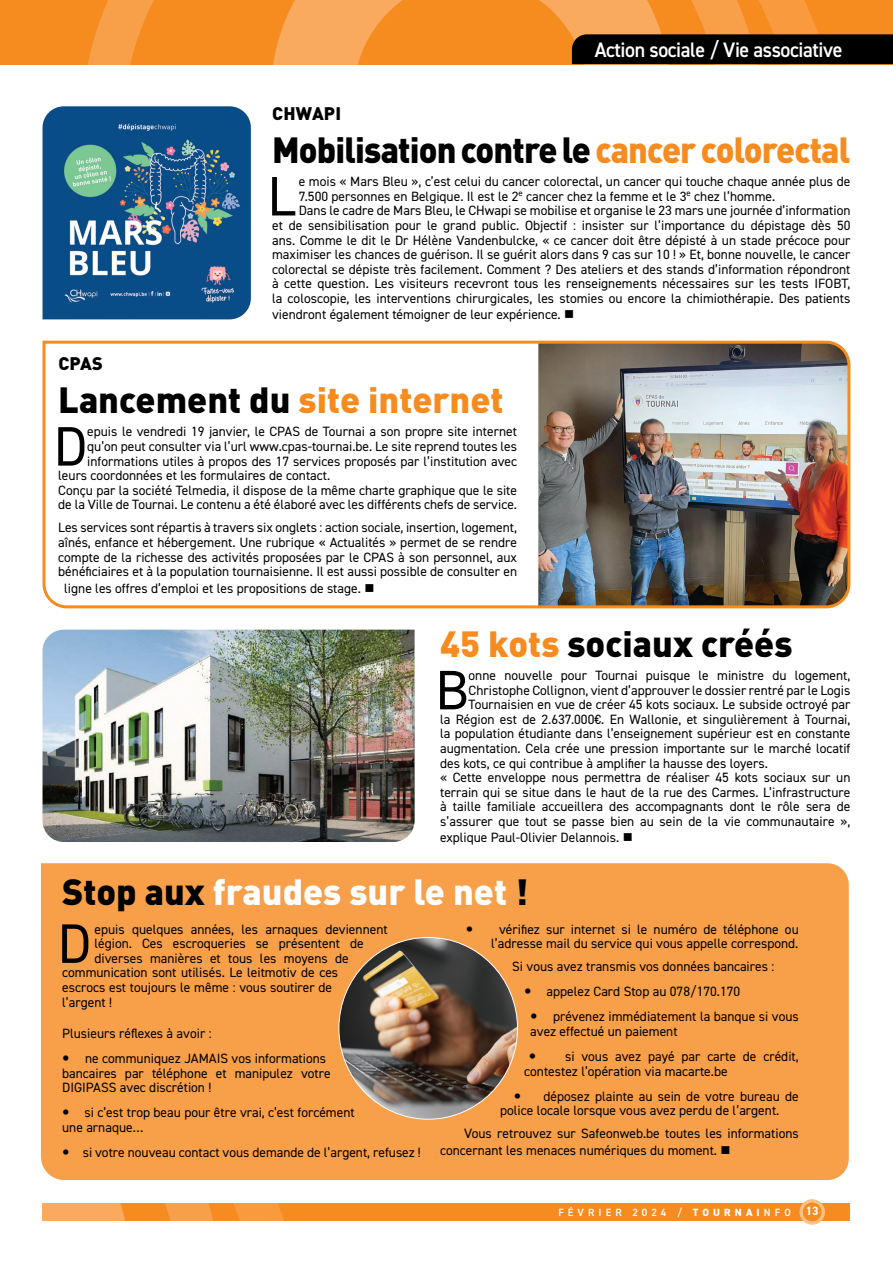
<style>
.page{position:relative;width:893px;height:1263px;background:#fff}
.page>*{position:absolute;margin:0;border:0;box-sizing:border-box;transform-origin:0 0}
.t1{font:55.8px "DIN2014";color:#000}
.TITRE{font:900 36px "DIN Pro";letter-spacing:-.025em;color:#000;scale:.95 1}
.TITRE-2{font:900 36px "DIN Pro";color:#f68b1f}
.TITRE-3{font:900 36px "DIN Pro";color:#fff}
.TITRE-4{font:900 36px "DIN Pro";color:#000}
.t2{font:600 21px "DIN2014";letter-spacing:-.02em;color:#fff;scale:.95 1}
.Titre_village{font:900 18px "DIN Pro";letter-spacing:.01em;color:#000}
.t3{font:13.5px/14.5px "DIN2014";color:#000}
.t4{font:700 12px "DIN2014";color:#fff}
.t5{font:600 10.5px "DIN2014";letter-spacing:.39em;color:#fff}
.s1{color:#f68b1f}
.s2{color:#000}
.s3{font-weight:800}
</style>
<div class="page">
<div style="left:0;top:0;width:80px;height:64px;background:#f68b1f"></div>
<svg style="left:80px;top:0;width:813px;height:64px;background:#ca7929"></svg>
<div style="left:43px;top:1203px;width:807px;height:17px;background:#f68b1f"></div>
<svg style="left:43px;top:1203px;width:241px;height:17px"></svg>
<svg style="left:801px;top:1201px;width:22px;height:22px"></svg>
<div style="left:799px;top:1199px;width:26px;height:26px;border:3px solid #fcc187;border-radius:50%"></div>
<img style="left:43px;top:106px;width:208px;height:213px">
<img style="left:43px;top:630px;width:372px;height:212px">
<img style="left:42px;top:340px;width:809px;height:269px">
<div style="left:41px;top:863px;width:808px;height:317px;background:#f89f49"></div>
<img style="left:339px;top:937px;width:178px;height:182px">
<svg style="left:63px;top:1055px;width:6px;height:6px"></svg>
<svg style="left:63px;top:1110px;width:6px;height:5px"></svg>
<svg style="left:63px;top:1149px;width:6px;height:5px"></svg>
<svg style="left:467px;top:926px;width:5px;height:5px"></svg>
<svg style="left:525px;top:989px;width:6px;height:5px"></svg>
<svg style="left:531px;top:1014px;width:6px;height:5px"></svg>
<svg style="left:530px;top:1053px;width:5px;height:6px"></svg>
<svg style="left:515px;top:1093px;width:5px;height:5px"></svg>
<p class="t2" style="left:595px;top:35px;width:262px">Action sociale / Vie associative</p>
<p class="Titre_village" style="left:272px;top:101px;width:70px">CHWAPI</p>
<p class="TITRE" style="left:272px;top:126px;width:610px">Mobilisation contre le <span class="s1">cancer colorectal</span></p>
<p class="t1" style="left:267px;top:161px;width:29px">L</p>
<p class="t3" style="left:299px;top:174px;width:553px">e mois « Mars Bleu », c’est celui du cancer colorectal, un cancer qui touche chaque année plus de<br>7.500 personnes en Belgique. Il est le 2<sup>e</sup> cancer chez la femme et le 3<sup>e</sup> chez l’homme.</p>
<p class="t3" style="left:272px;top:203px;width:580px;text-align:justify;text-indent:27px">Dans le cadre de Mars Bleu, le CHwapi se mobilise et organise le 23 mars une journée d’information et de sensibilisation pour le grand public. Objectif : insister sur l’importance du dépistage dès 50 ans. Comme le dit le Dr Hélène Vandenbulcke, « ce cancer doit être dépisté à un stade précoce pour maximiser les chances de guérison. Il se guérit alors dans 9 cas sur 10 ! » Et, bonne nouvelle, le cancer colorectal se dépiste très facilement. Comment ? Des ateliers et des stands d’information répondront à cette question. Les visiteurs recevront tous les renseignements nécessaires sur les tests IFOBT, la coloscopie, les interventions chirurgicales, les stomies ou encore la chimiothérapie. Des patients</p>
<p class="t3" style="left:272px;top:307px;width:304px">viendront également témoigner de leur expérience. ■</p>
<p class="Titre_village" style="left:58px;top:351px;width:46px">CPAS</p>
<p class="TITRE-2" style="left:58px;top:376px;width:447px"><span class="s2">Lancement du</span> site internet</p>
<p class="t1" style="left:54px;top:411px;width:35px">D</p>
<p class="t3" style="left:87px;top:424px;width:431px">epuis le vendredi 19 janvier, le CPAS de Tournai a son propre site internet</p>
<p class="t3" style="left:87px;top:439px;width:431px">qu’on peut consulter via l’url www.cpas-tournai.be. Le site reprend toutes les</p>
<p class="t3" style="left:87px;top:453px;width:431px">informations utiles à propos des 17 services proposés par l’institution avec</p>
<p class="t3" style="left:58px;top:468px;width:272px">leurs coordonnées et les formulaires de contact.</p>
<p class="t3" style="left:58px;top:483px;width:460px">Conçu par la société Telmedia, il dispose de la même charte graphique que le site de la Ville de Tournai. Le contenu a été élaboré avec les différents chefs de service.</p>
<p class="t3" style="left:58px;top:520px;width:460px;text-align:justify">Les services sont répartis à travers six onglets : action sociale, insertion, logement, aînés, enfance et hébergement. Une rubrique « Actualités » permet de se rendre compte de la richesse des activités proposées par le CPAS à son personnel, aux bénéficiaires et à la population tournaisienne. Il est aussi possible de consulter en</p>
<p class="t3" style="left:64px;top:580px;width:312px">ligne les offres d’emploi et les propositions de stage. ■</p>
<p class="TITRE-4" style="left:440px;top:620px;width:354px"><span class="s1">45 kots</span> sociaux créés</p>
<p class="t1" style="left:435px;top:655px;width:35px">B</p>
<p class="t3" style="left:469px;top:668px;width:383px">onne nouvelle pour Tournai puisque le ministre du logement,</p>
<p class="t3" style="left:469px;top:683px;width:383px">Christophe Collignon, vient d’approuver le dossier rentré par le Logis</p>
<p class="t3" style="left:469px;top:697px;width:383px">Tournaisien en vue de créer 45 kots sociaux. Le subside octroyé par</p>
<p class="t3" style="left:440px;top:712px;width:412px">la Région est de 2.637.000€. En Wallonie, et singulièrement à Tournai,</p>
<p class="t3" style="left:440px;top:726px;width:412px">la population étudiante dans l’enseignement supérieur est en constante</p>
<p class="t3" style="left:440px;top:741px;width:412px">augmentation. Cela crée une pression importante sur le marché locatif</p>
<p class="t3" style="left:440px;top:755px;width:328px">des kots, ce qui contribue à amplifier la hausse des loyers.</p>
<p class="t3" style="left:440px;top:770px;width:412px;text-align:justify">« Cette enveloppe nous permettra de réaliser 45 kots sociaux sur un terrain qui se situe dans le haut de la rue des Carmes. L’infrastructure à taille familiale accueillera des accompagnants dont le rôle sera de s’assurer que tout se passe bien au sein de la vie communautaire »,</p>
<p class="t3" style="left:440px;top:830px;width:194px">explique Paul-Olivier Delannois. ■</p>
<p class="TITRE-3" style="left:62px;top:868px;width:468px"><span class="s2">Stop aux</span> fraudes sur le net <span class="s2">!</span></p>
<p class="t1" style="left:57px;top:909px;width:35px">D</p>
<p class="t3" style="left:95px;top:921px;width:295px">epuis quelques années, les arnaques deviennent</p>
<p class="t3" style="left:491px;top:921px;width:309px;text-align:center">vérifiez sur internet si le numéro de téléphone ou l’adresse mail du service qui vous appelle correspond.</p>
<p class="t3" style="left:512px;top:959px;width:264px">Si vous avez transmis vos données bancaires :</p>
<p class="t3" style="left:547px;top:984px;width:195px">appelez Card Stop au 078/170.170</p>
<p class="t3" style="left:530px;top:1009px;width:270px;text-indent:23px">prévenez immédiatement la banque si vous avez effectué un paiement</p>
<p class="t3" style="left:524px;top:1049px;width:276px;text-indent:41px">si vous avez payé par carte de crédit, contestez l’opération via macarte.be</p>
<p class="t3" style="left:500px;top:1088px;width:300px;text-indent:43px">déposez plainte au sein de votre bureau de police locale lorsque vous avez perdu de l’argent.</p>
<p class="t3" style="left:440px;top:1125px;width:360px;line-height:16.5px;text-indent:24px">Vous retrouvez sur Safeonweb.be toutes les informations concernant les menaces numériques du moment. ■</p>
<p class="t3" style="left:95px;top:936px;width:271px">légion. Ces escroqueries se présentent de</p>
<p class="t3" style="left:95px;top:951px;width:256px">diverses manières et tous les moyens de</p>
<p class="t3" style="left:62px;top:965px;width:278px">communication sont utilisés. Le leitmotiv de ces</p>
<p class="t3" style="left:62px;top:980px;width:271px">escrocs est toujours le même : vous soutirer de</p>
<p class="t3" style="left:62px;top:994px;width:51px">l’argent !</p>
<p class="t3" style="left:62px;top:1026px;width:151px">Plusieurs réflexes à avoir :</p>
<p class="t3" style="left:62px;top:1051px;width:270px;text-indent:23px">ne communiquez JAMAIS vos informations bancaires par téléphone et manipulez votre<br>DIGIPASS avec discrétion !</p>
<p class="t3" style="left:62px;top:1105px;width:294px;text-indent:22px">si c’est trop beau pour être vrai, c’est forcément une arnaque…</p>
<p class="t3" style="left:83px;top:1145px;width:340px">si votre nouveau contact vous demande de l’argent, refusez !</p>
<p class="t5" style="left:558px;top:1205px;width:234px">FÉVRIER 2024 / <span class="s3">TOURNAI</span>NFO</p>
<p class="t4" style="left:806px;top:1203px;width:14px">13</p>
</div>
